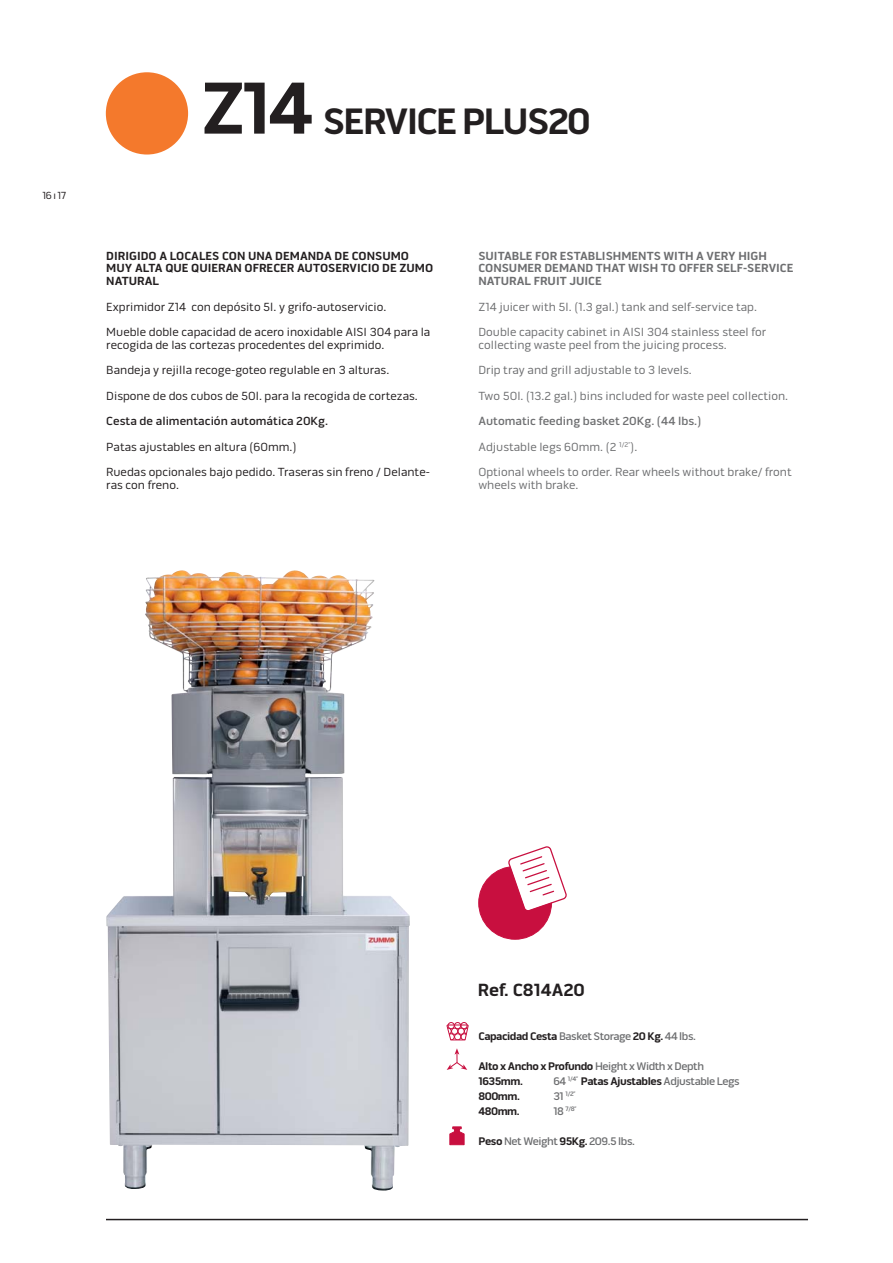
<style>
.page{position:relative;width:893px;height:1263px;background:#fff}
.page>*{position:absolute;margin:0;border:0;box-sizing:border-box;transform-origin:0 0}
.t1{font:700 37.5px "Pill Gothic 600 mg";letter-spacing:-.045em;color:#231f20}
.t2{font:700 18px "Pill Gothic 600 mg";color:#231f20}
.t3{font:12px/25.5px "Pill Gothic 600 mg";color:#231f20}
.t4{font:12px/25.5px "Pill Gothic 600 mg";color:#6d6e70}
.t5{font:700 12px/12.8px "Pill Gothic 600 mg";color:#6d6e70}
.t6{font:700 12px/12.8px "Pill Gothic 600 mg";color:#231f20}
.t7{font:700 11.25px/15px "Pill Gothic 600 mg";letter-spacing:-.04em;color:#231f20}
.t8{font:500 11.25px "Pill Gothic 600 mg";letter-spacing:-.04em;color:#6d6e70}
.t9{font:10.5px "Pill Gothic 600 mg";color:#231f20}
.t10{font:500 6.6px "Pill Gothic 600 mg";color:#6d6e70}
.s1{font-size:75px}
.s2{font-weight:500}
.s3{font-weight:500;color:#6d6e70}
.s4{font-weight:700;color:#231f20}
.s5{font-size:11.25px}
</style>
<div class="page">
<hr style="left:106px;top:1219px;width:702px;height:1px;background:#231f20">
<svg style="left:446px;top:1024px;width:23px;height:17px"></svg>
<div style="left:448px;top:1022px;width:6px;height:7px;border:1px solid #c80f3f;border-radius:50%"></div>
<div style="left:454px;top:1022px;width:7px;height:7px;border:1px solid #c80f3f;border-radius:50%"></div>
<div style="left:461px;top:1022px;width:6px;height:7px;border:1px solid #c80f3f;border-radius:50%"></div>
<svg style="left:447px;top:1048px;width:20px;height:22px"></svg>
<svg style="left:449px;top:1126px;width:16px;height:19px"></svg>
<div style="left:106px;top:72px;width:82px;height:83px;background:#f4792c;border-radius:50%"></div>
<img style="left:106px;top:570px;width:304px;height:621px">
<div style="left:479px;top:867px;width:72px;height:72px;background:#c80f3f;border-radius:50%"></div>
<svg style="left:507px;top:846px;width:60px;height:67px"></svg>
<p class="t9" style="left:43px;top:192px;width:25px">16 ı 17</p>
<p class="t1" style="left:201px;top:107px;width:391px"><span class="s1">Z14</span> SERVICE PLUS20</p>
<p class="t6" style="left:106px;top:251px;width:328px">DIRIGIDO A LOCALES CON UNA DEMANDA DE CONSUMO<br>MUY ALTA QUE QUIERAN OFRECER AUTOSERVICIO DE ZUMO<br>NATURAL</p>
<p class="t3" style="left:106px;top:295px;width:326px">Exprimidor Z14 con depósito 5l. y grifo-autoservicio.<br>Mueble doble capacidad de acero inoxidable AISI 304 para la</p>
<p class="t3" style="left:106px;top:333px;width:325px">recogida de las cortezas procedentes del exprimido.<br>Bandeja y rejilla recoge-goteo regulable en 3 alturas.<br>Dispone de dos cubos de 50l. para la recogida de cortezas.<br><span class="s2">Cesta de alimentación automática 20Kg.<br></span>Patas ajustables en altura (60mm.)<br>Ruedas opcionales bajo pedido. Traseras sin freno / Delante-</p>
<p class="t3" style="left:106px;top:474px;width:74px">ras con freno.</p>
<p class="t5" style="left:478px;top:251px;width:317px">SUITABLE FOR ESTABLISHMENTS WITH A VERY HIGH<br>CONSUMER DEMAND THAT WISH TO OFFER SELF-SERVICE<br>NATURAL FRUIT JUICE</p>
<p class="t4" style="left:478px;top:295px;width:289px">Z14 juicer with 5l. (1.3 gal.) tank and self-service tap.<br>Double capacity cabinet in AISI 304 stainless steel for</p>
<p class="t4" style="left:478px;top:333px;width:315px">collecting waste peel from the juicing process.<br>Drip tray and grill adjustable to 3 levels.<br>Two 50l. (13.2 gal.) bins included for waste peel collection.<br><span class="s2">Automatic feeding basket 20Kg. (44 lbs.)<br></span>Adjustable legs 60mm. (2 <sup>1/2”</sup>).<br>Optional wheels to order. Rear wheels without brake/ front</p>
<p class="t4" style="left:478px;top:474px;width:102px">wheels with brake.</p>
<p class="t2" style="left:478px;top:983px;width:109px">Ref. C814A20</p>
<p class="t7" style="left:478px;top:1030px;width:219px">Capacidad Cesta <span class="s3">Basket Storage</span> 20 Kg. <span class="s3">44 lbs.</span></p>
<p class="t7" style="left:478px;top:1060px;width:227px">Alto x Ancho x Profundo <span class="s3">Height x Width x Depth<br></span>1635mm.</p>
<p class="t8" style="left:553px;top:1077px;width:188px">64 <sup>1/4”</sup> <span class="s4">Patas Ajustables</span> Adjustable Legs</p>
<p class="t7" style="left:478px;top:1090px;width:43px">800mm.</p>
<p class="t10" style="left:553px;top:1092px;width:23px"><span class="s5">31</span> 1/2”</p>
<p class="t7" style="left:478px;top:1105px;width:43px">480mm.</p>
<p class="t10" style="left:553px;top:1107px;width:25px"><span class="s5">18</span> 7/8”</p>
<p class="t8" style="left:478px;top:1137px;width:158px"><span class="s4">Peso</span> Net Weight <span class="s4">95Kg.</span> 209.5 lbs.</p>
</div>
